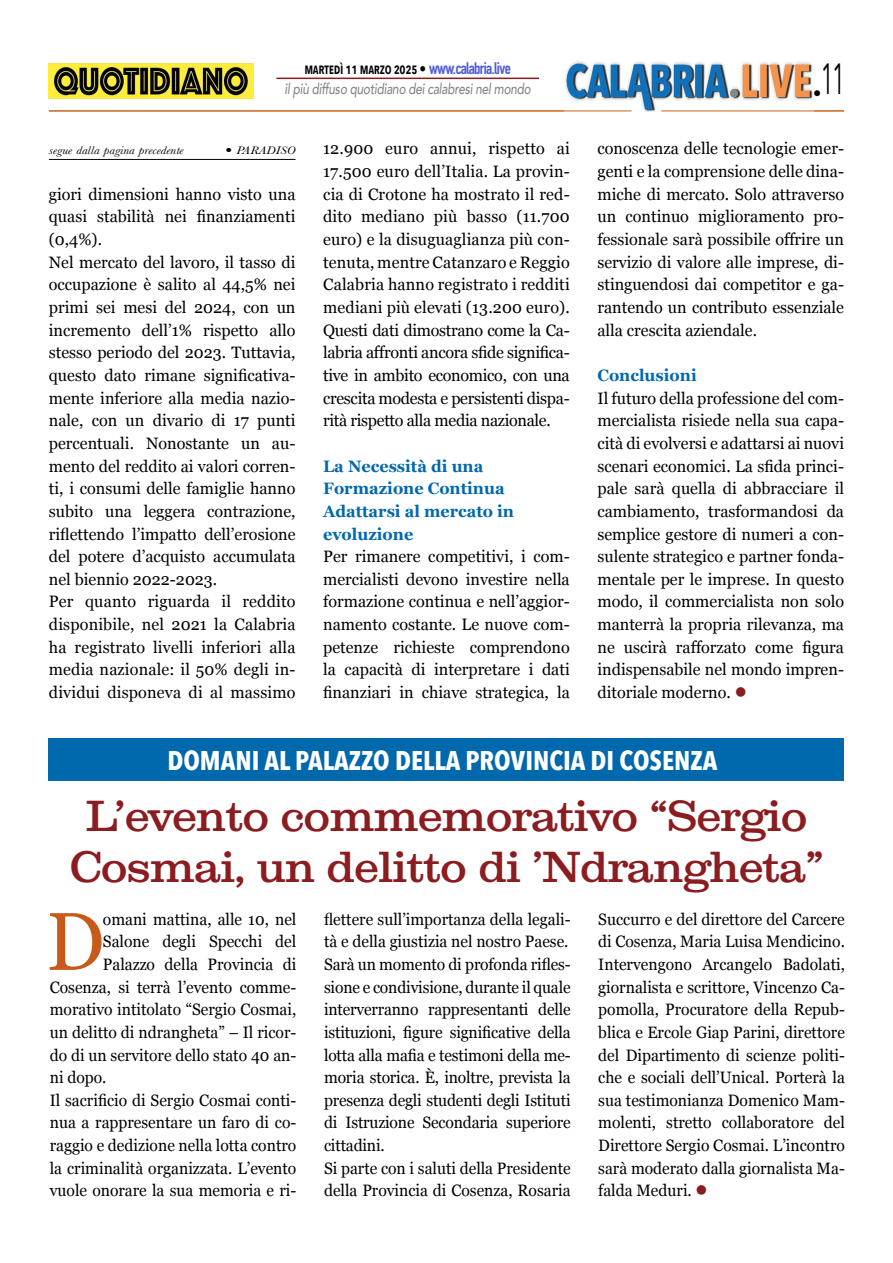
<style>
.page{position:relative;width:893px;height:1263px;background:#fff}
.page>*{position:absolute;margin:0;border:0;box-sizing:border-box;transform-origin:0 0}
.t1{font:81.9px "Georgia";color:#c85a19;scale:.95 1}
.t2{font:43.5px "Avenir Next Condensed";color:#000;scale:.55 1}
.t3{font:42px/51px "Clarxndon";color:#8b1c1f;text-align:center}
.t4{font:700 27px "Avenir Next Condensed";color:#fff}
.t5{font:16.5px/22.6px "Georgia";color:#000;text-align:justify}
.t6{font:16.5px/22.6px "Georgia";color:#000;scale:.95 1}
.t7{font:700 16.5px/22.6px "Georgia";color:#0068ad}
.t8{font:italic 500 15px "Avenir";letter-spacing:-.02em;color:#878787;scale:.79 1}
.t9{font:600 15px "Avenir Next Condensed";letter-spacing:-.02em;color:#000;scale:.9 1}
.t10{font:italic 11.4px "Baskerville";color:#000;scale:1.18 1}
.s1{font-family:"Avenir";font-weight:500}
.s2{font-family:"DIN Condensed";font-weight:700;font-size:16.5px;color:#4f5cd6}
.s3{font-family:"Avenir";font-weight:500;font-style:normal}
.s4{color:#8b1c1f}
</style>
<div class="page">
<img style="left:565px;top:61px;width:249px;height:51px">
<img style="left:49px;top:64px;width:205px;height:34px">
<hr style="left:276px;top:78px;width:263px;height:1px;background:#8b1c1f">
<hr style="left:49px;top:111px;width:582px;height:1px;background:#c86419">
<hr style="left:661px;top:111px;width:183px;height:1px;background:#c86419">
<hr style="left:49px;top:159px;width:247px;height:1px;background:#000">
<div style="left:49px;top:738px;width:795px;height:43px;background:#0068ad"></div>
<p class="t9" style="left:304px;top:56px;width:231px">martedì 11 marzo 2025 <span class="s1">•</span> <span class="s2">www.calabria.live</span></p>
<p class="t8" style="left:285px;top:80px;width:313px">il più diffuso quotidiano dei calabresi nel mondo</p>
<p class="t10" style="left:49px;top:143px;width:116px">segue dalla pagina precedente</p>
<p class="t10" style="left:226px;top:143px;width:61px"><span class="s3">•</span> PARADISO</p>
<p class="t5" style="left:49px;top:182px;width:248px;text-align:left">giori dimensioni hanno visto una quasi stabilità nei finanziamenti (0,4%).<br>Nel mercato del lavoro, il tasso di occupazione è salito al 44,5% nei primi sei mesi del 2024, con un incremento dell’1% rispetto allo stesso periodo del 2023. Tuttavia, questo dato rimane significativa&shy;mente inferiore alla media nazio&shy;nale, con un divario di 17 punti percentuali. Nonostante un au&shy;mento del reddito ai valori corren&shy;ti, i consumi delle famiglie hanno subito una leggera contrazione, riflettendo l’impatto dell’erosione del potere d’acquisto accumulata nel biennio 2022-2023.<br>Per quanto riguarda il reddito disponibile, nel 2021 la Calabria ha registrato livelli inferiori alla media nazionale: il 50% degli in&shy;dividui disponeva di al massimo</p>
<p class="t5" style="left:323px;top:137px;width:248px">12.900 euro annui, rispetto ai 17.500 euro dell’Italia. La provin&shy;cia di Crotone ha mostrato il red&shy;dito mediano più basso (11.700 euro) e la disuguaglianza più con&shy;tenuta, mentre Catanzaro e Reggio Calabria hanno registrato i redditi mediani più elevati (13.200 euro).<br>Questi dati dimostrano come la Ca&shy;labria affronti ancora sfide significa&shy;tive in ambito economico, con una crescita modesta e persistenti dispa&shy;rità rispetto alla media nazionale.</p>
<p class="t7" style="left:323px;top:454px;width:192px">La Necessità di una<br>Formazione Continua<br>Adattarsi al mercato in evoluzione</p>
<p class="t5" style="left:323px;top:544px;width:248px">Per rimanere competitivi, i com&shy;mercialisti devono investire nella formazione continua e nell’aggior&shy;namento costante. Le nuove com&shy;petenze richieste comprendono la capacità di interpretare i dati finanziari in chiave strategica, la</p>
<h2 class="t2" style="left:813px;top:42px;width:58px"><sub>•</sub>11</h2>
<p class="t5" style="left:597px;top:137px;width:248px">conoscenza delle tecnologie emer&shy;genti e la comprensione delle dina&shy;miche di mercato. Solo attraverso un continuo miglioramento pro&shy;fessionale sarà possibile offrire un servizio di valore alle imprese, di&shy;stinguendosi dai competitor e ga&shy;rantendo un contributo essenziale alla crescita aziendale.</p>
<p class="t7" style="left:597px;top:363px;width:101px">Conclusioni</p>
<p class="t5" style="left:597px;top:386px;width:248px">Il futuro della professione del com&shy;mercialista risiede nella sua capa&shy;cità di evolversi e adattarsi ai nuovi scenari economici. La sfida princi&shy;pale sarà quella di abbracciare il cambiamento, trasformandosi da semplice gestore di numeri a con&shy;sulente strategico e partner fonda&shy;mentale per le imprese. In questo modo, il commercialista non solo manterrà la propria rilevanza, ma ne uscirà rafforzato come figura indispensabile nel mondo impren&shy;ditoriale moderno. <span class="s4">●</span></p>
<h3 class="t4" style="left:167px;top:744px;width:551px">DOMANI AL PALAZZO DELLA PROVINCIA DI COSENZA</h3>
<h3 class="t3" style="left:70px;top:791px;width:755px">L’evento commemorativo “Sergio<br>Cosmai, un delitto di ’Ndrangheta”</h3>
<h1 class="t1" style="left:46px;top:882px;width:63px">D</h1>
<p class="t6" style="left:103px;top:907px;width:205px">omani mattina, alle 10, nel</p>
<p class="t6" style="left:103px;top:929px;width:205px">Salone degli Specchi del</p>
<p class="t6" style="left:103px;top:952px;width:205px">Palazzo della Provincia di</p>
<p class="t6" style="left:50px;top:975px;width:261px">Cosenza, si terrà l’evento comme-</p>
<p class="t6" style="left:50px;top:997px;width:261px">morativo intitolato “Sergio Cosmai,</p>
<p class="t6" style="left:50px;top:1020px;width:261px">un delitto di ndrangheta” – Il ricor-</p>
<p class="t6" style="left:50px;top:1043px;width:261px">do di un servitore dello stato 40 an-</p>
<p class="t6" style="left:50px;top:1065px;width:61px">ni dopo.</p>
<p class="t6" style="left:50px;top:1088px;width:261px">Il sacrificio di Sergio Cosmai conti-</p>
<p class="t6" style="left:50px;top:1111px;width:261px">nua a rappresentare un faro di co-</p>
<p class="t6" style="left:50px;top:1133px;width:261px">raggio e dedizione nella lotta contro</p>
<p class="t6" style="left:50px;top:1156px;width:261px">la criminalità organizzata. L’evento</p>
<p class="t6" style="left:50px;top:1179px;width:261px">vuole onorare la sua memoria e ri-</p>
<p class="t6" style="left:324px;top:907px;width:261px">flettere sull’importanza della legali&shy;tà e della giustizia nel nostro Paese.<br>Sarà un momento di profonda rifles&shy;sione e condivisione, durante il quale interverranno rappresentanti delle istituzioni, figure significative della lotta alla mafia e testimoni della me&shy;moria storica. È, inoltre, prevista la presenza degli studenti degli Istituti di Istruzione Secondaria superiore cittadini.<br>Si parte con i saluti della Presidente della Provincia di Cosenza, Rosaria</p>
<p class="t6" style="left:598px;top:907px;width:261px;text-align:justify">Succurro e del direttore del Carcere di Cosenza, Maria Luisa Mendicino.<br>Intervengono Arcangelo Badolati, giornalista e scrittore, Vincenzo Ca&shy;pomolla, Procuratore della Repub&shy;blica e Ercole Giap Parini, direttore del Dipartimento di scienze politi&shy;che e sociali dell’Unical. Porterà la sua testimonianza Domenico Mam&shy;molenti, stretto collaboratore del Direttore Sergio Cosmai. L’incontro sarà moderato dalla giornalista Ma&shy;falda Meduri. <span class="s4">●</span></p>
</div>
